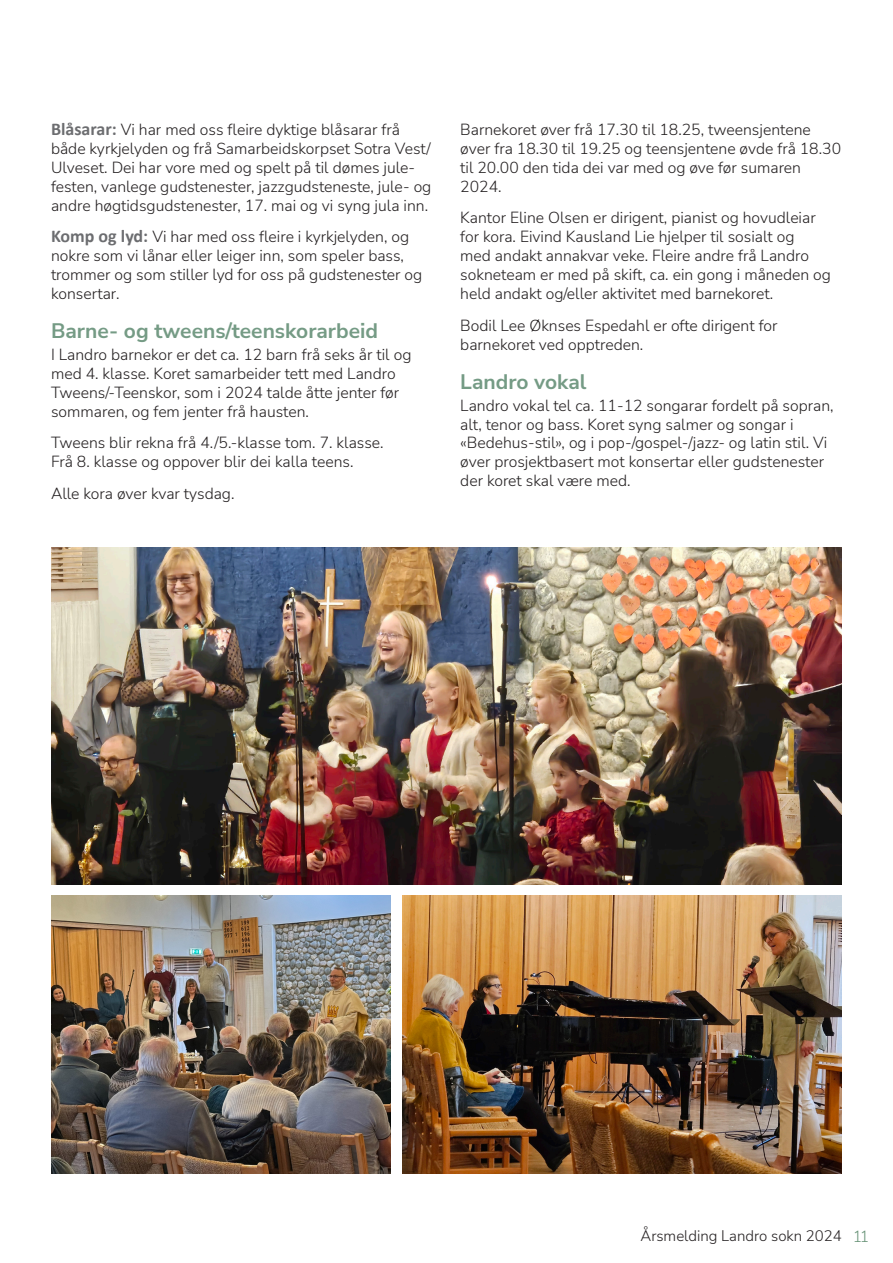
<style>
.page{position:relative;width:893px;height:1263px;background:#fff}
.page>*{position:absolute;margin:0;border:0;box-sizing:border-box;transform-origin:0 0}
.Mellomtittel{font:700 21px "Nunito Sans";color:#759b85}
.Tekst{font:300 15.75px/18.9px "Nunito Sans";color:#231f20}
.t1{font:300 15px "Nunito Sans";color:#231f20}
.s1{font-family:"Calibri";font-weight:700;font-size:18px;color:#6c6d70}
.s2{font-size:15.75px;color:#699479}
</style>
<div class="page">
<img style="left:51px;top:895px;width:339px;height:279px">
<img style="left:402px;top:895px;width:440px;height:279px">
<img style="left:51px;top:547px;width:791px;height:337px">
<p class="Tekst" style="left:51px;top:119px;width:382px"><span class="s1">Blåsarar:</span> Vi har med oss fleire dyktige blåsarar frå både kyrkjelyden og frå Samarbeidskorpset Sotra Vest/ Ulveset. Dei har vore med og spelt på til dømes jule&shy;festen, vanlege gudstenester, jazzgudsteneste, jule- og andre høgtidsgudstenester, 17. mai og vi syng jula inn.</p>
<p class="Tekst" style="left:51px;top:227px;width:373px"><span class="s1">Komp og lyd:</span> Vi har med oss fleire i kyrkjelyden, og nokre som vi lånar eller leiger inn, som speler bass, trommer og som stiller lyd for oss på gudstenester og konsertar.</p>
<p class="Mellomtittel" style="left:51px;top:316px;width:329px">Barne- og tweens/teenskorarbeid</p>
<p class="Tekst" style="left:51px;top:345px;width:362px">I Landro barnekor er det ca. 12 barn frå seks år til og med 4. klasse. Koret samarbeider tett med Landro Tweens/-Teenskor, som i 2024 talde åtte jenter før sommaren, og fem jenter frå hausten.</p>
<p class="Tekst" style="left:51px;top:433px;width:334px">Tweens blir rekna frå 4./5.-klasse tom. 7. klasse.<br>Frå 8. klasse og oppover blir dei kalla teens.</p>
<p class="Tekst" style="left:51px;top:483px;width:185px">Alle kora øver kvar tysdag.</p>
<p class="Tekst" style="left:460px;top:119px;width:382px">Barnekoret øver frå 17.30 til 18.25, tweensjentene øver fra 18.30 til 19.25 og teensjentene øvde frå 18.30 til 20.00 den tida dei var med og øve før sumaren 2024.</p>
<p class="Tekst" style="left:460px;top:208px;width:372px">Kantor Eline Olsen er dirigent, pianist og hovudleiar for kora. Eivind Kausland Lie hjelper til sosialt og<br>med andakt annakvar veke. Fleire andre frå Landro sokneteam er med på skift, ca. ein gong i måneden og held andakt og/eller aktivitet med barnekoret.</p>
<p class="Tekst" style="left:460px;top:315px;width:319px">Bodil Lee Øknses Espedahl er ofte dirigent for barnekoret ved opptreden.</p>
<p class="Mellomtittel" style="left:460px;top:367px;width:128px">Landro vokal</p>
<p class="Tekst" style="left:460px;top:395px;width:375px">Landro vokal tel ca. 11-12 songarar fordelt på sopran, alt, tenor og bass. Koret syng salmer og songar i «Bedehus-stil», og i pop-/gospel-/jazz- og latin stil. Vi øver prosjektbasert mot konsertar eller gudstenester der koret skal være med.</p>
<p class="t1" style="left:641px;top:1226px;width:230px">Årsmelding Landro sokn 2024 <span class="s2">11</span></p>
</div>
